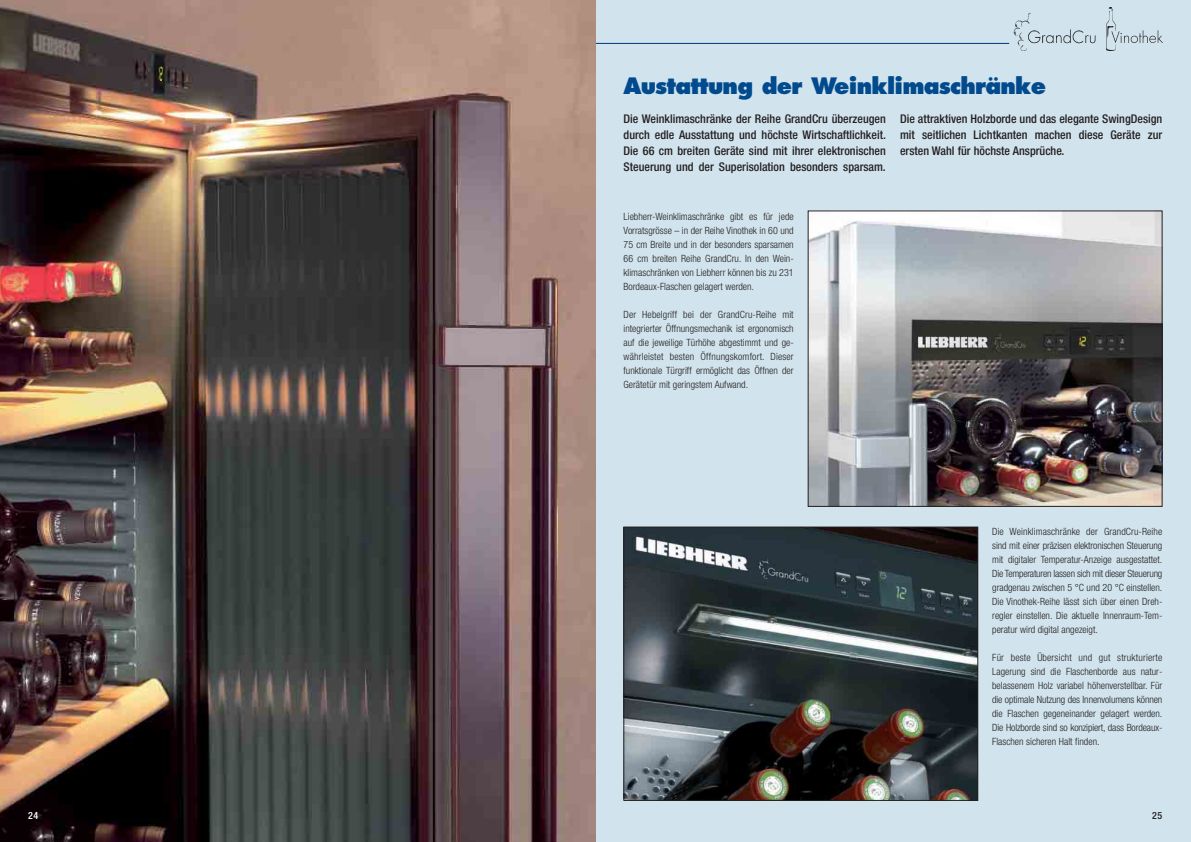
<style>
.page{position:relative;width:1191px;height:842px;background:#fff}
.page>*{position:absolute;margin:0;border:0;box-sizing:border-box;transform-origin:0 0}
.t1{font:800 22px "Futura";letter-spacing:-.035em;color:#004a8d}
.t2{font:500 condensed 12px/16px "Helvetica Neue";color:#231f20;text-align:justify}
.t3{font:300 condensed 10px/14px "Helvetica Neue";color:#231f20;text-align:justify}
.t4{font:500 condensed 10px "Helvetica Neue";color:#fff}
.t5{font:500 condensed 10px "Helvetica Neue";color:#231f20}
</style>
<div class="page">
<div style="left:0;top:1px;width:1190px;height:841px;background:#d1e3ec"></div>
<hr style="left:0;top:43px;width:1009px;height:1px;background:#00367b">
<img style="left:0;top:1px;width:595px;height:841px">
<img style="left:810px;top:213px;width:350px;height:292px">
<div style="left:808px;top:211px;width:354px;height:296px;border:1px solid #231f20"></div>
<img style="left:625px;top:529px;width:351px;height:270px">
<div style="left:623px;top:527px;width:355px;height:274px;border:1px solid #231f20"></div>
<img style="left:1106px;top:8px;width:56px;height:42px">
<img style="left:1008px;top:13px;width:88px;height:38px">
<h1 class="t1" style="left:623px;top:76px;width:424px">Austattung der Weinklimaschränke</h1>
<p class="t2" style="left:623px;top:112px;width:264px">Die Weinklimaschränke der Reihe GrandCru überzeugen durch edle Ausstattung und höchste Wirtschaftlichkeit.<br>Die 66 cm breiten Geräte sind mit ihrer elektronischen Steuerung und der Superisolation besonders sparsam.</p>
<p class="t2" style="left:900px;top:112px;width:264px">Die attraktiven Holzborde und das elegante SwingDesign mit seitlichen Lichtkanten machen diese Geräte zur ersten Wahl für höchste Ansprüche.</p>
<p class="t3" style="left:623px;top:210px;width:172px">Liebherr-Weinklimaschränke gibt es für jede Vorratsgrösse – in der Reihe Vinothek in 60 und 75 cm Breite und in der besonders sparsamen 66 cm breiten Reihe GrandCru. In den Wein&shy;klimaschränken von Liebherr können bis zu 231<br>Bordeaux-Flaschen gelagert werden.</p>
<p class="t3" style="left:623px;top:308px;width:172px">Der Hebelgriff bei der GrandCru-Reihe mit integrierter Öffnungsmechanik ist ergonomisch auf die jeweilige Türhöhe abgestimmt und ge&shy;währleistet besten Öffnungskomfort. Dieser funktionale Türgriff ermöglicht das Öffnen der Gerätetür mit geringstem Aufwand.</p>
<p class="t3" style="left:992px;top:525px;width:172px">Die Weinklimaschränke der GrandCru-Reihe sind mit einer präzisen elektronischen Steuerung mit digitaler Temperatur-Anzeige ausgestattet.<br>Die Temperaturen lassen sich mit dieser Steuerung gradgenau zwischen 5 °C und 20 °C einstellen.<br>Die Vinothek-Reihe lässt sich über einen Dreh&shy;regler einstellen. Die aktuelle Innenraum-Tem&shy;peratur wird digital angezeigt.</p>
<p class="t3" style="left:992px;top:651px;width:172px">Für beste Übersicht und gut strukturierte Lagerung sind die Flaschenborde aus natur&shy;belassenem Holz variabel höhenverstellbar. Für die optimale Nutzung des Innenvolumens können die Flaschen gegeneinander gelagert werden.<br>Die Holzborde sind so konzipiert, dass Bordeaux-Flaschen sicheren Halt finden.</p>
<p class="t4" style="left:28px;top:812px;width:12px">24</p>
<p class="t5" style="left:1152px;top:812px;width:12px">25</p>
</div>
